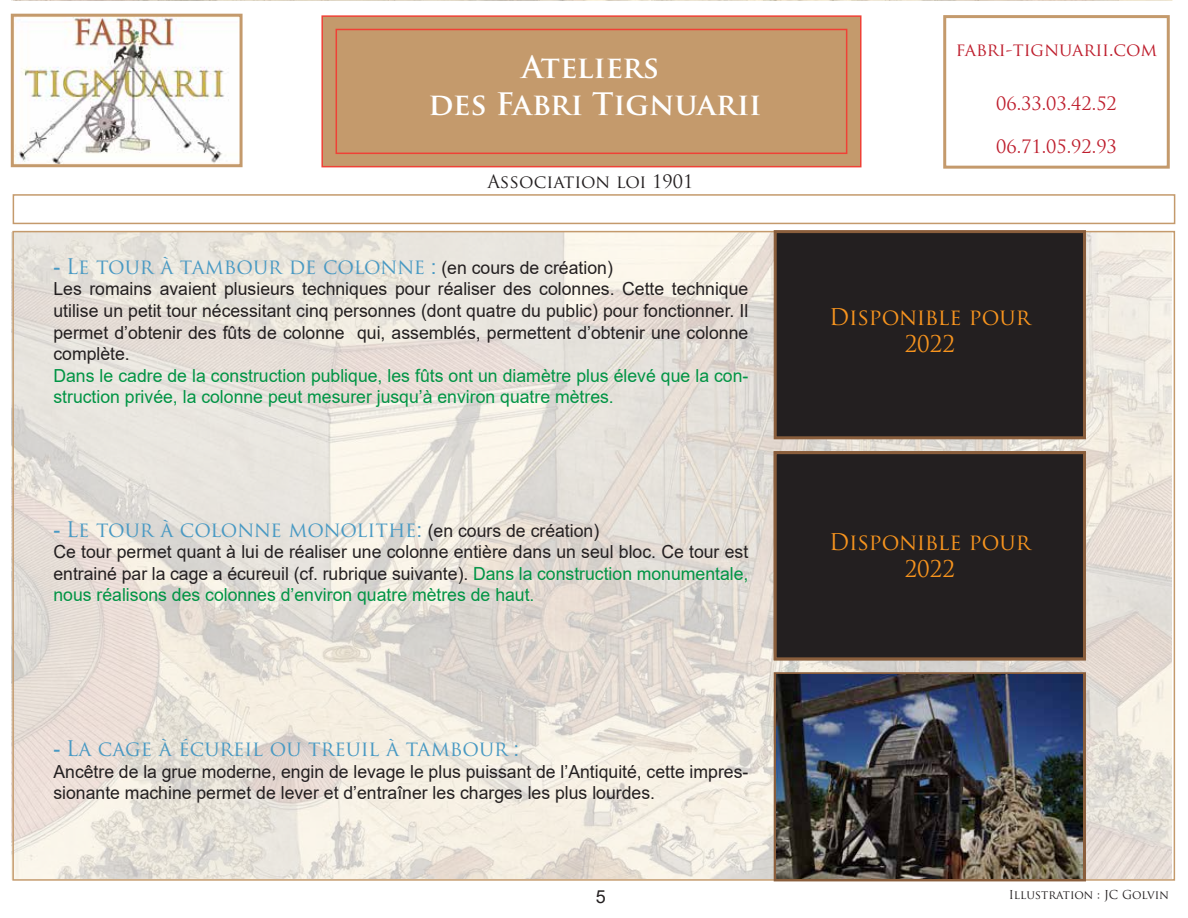
<style>
.page{position:relative;width:1188px;height:918px;background:#fff}
.page>*{position:absolute;margin:0;border:0;box-sizing:border-box;transform-origin:0 0}
.t1{font:700 30.15px/36.3px "Trajan Pro";color:#fff;text-align:center}
.t2{font:22.5px/27px "Trajan Pro";color:#f7941e;text-align:center}
.t3{font:21px "Trajan Pro";color:#4899c3}
.t4{font:18px/21.6px "Arial";color:#231f20;text-align:justify}
.t5{font:18px/21.6px "Arial";color:#009444}
.t6{font:18px "Trajan Pro";color:#be1e2d}
.t7{font:18px "Trajan Pro";color:#231f20}
.t8{font:12px "Trajan Pro";color:#231f20}
.s1{font-family:"Arial"}
.s2{font-family:"Arial";font-size:18px;color:#231f20}
.s3{color:#009444}
</style>
<div class="page">
<img style="left:12px;top:0;width:1159px;height:878px">
<div style="left:0;top:1px;width:1188px;height:231px;background:#fff"></div>
<img style="left:15px;top:18px;width:214px;height:145px">
<div style="left:321px;top:15px;width:541px;height:152px;background:#c49a6c;border:2px solid #ef4136"></div>
<div style="left:11px;top:14px;width:232px;height:153px;border:3px solid #c49a6c"></div>
<div style="left:774px;top:230px;width:312px;height:209px;background:#231f20;border:3px solid #8a5e3c"></div>
<div style="left:13px;top:194px;width:1162px;height:30px;border:2px solid #c49a6c"></div>
<div style="left:774px;top:451px;width:312px;height:209px;background:#231f20;border:3px solid #8a5e3c"></div>
<div style="left:774px;top:672px;width:312px;height:209px;border:3px solid #8a5e3c"></div>
<img style="left:776px;top:675px;width:307px;height:204px">
<div style="left:943px;top:15px;width:227px;height:154px;border:3px solid #c49a6c"></div>
<div style="left:336px;top:29px;width:511px;height:125px;border:2px solid #ef4136"></div>
<h1 class="t1" style="left:428px;top:50px;width:335px">Ateliers<br>des Fabri Tignuarii</h1>
<p class="t7" style="left:488px;top:170px;width:207px">Association loi 1901</p>
<p class="t3" style="left:53px;top:253px;width:561px"><span class="s1">-</span> Le tour à tambour de colonne <span class="s1">:</span> <span class="s2">(en cours de création)</span></p>
<p class="t4" style="left:53px;top:278px;width:696px">Les romains avaient plusieurs techniques pour réaliser des colonnes. Cette technique utilise un petit tour nécessitant cinq personnes (dont quatre du public) pour fonctionner. Il permet d’obtenir des fûts de colonne qui, assemblés, permettent d’obtenir une colonne complète.</p>
<p class="t5" style="left:53px;top:365px;width:697px">Dans le cadre de la construction publique, les fûts ont un diamètre plus élevé que la con&shy;struction privée, la colonne peut mesurer jusqu’à environ quatre mètres.</p>
<p class="t3" style="left:53px;top:516px;width:547px"><span class="s1">-</span> Le tour à colonne monolithe<span class="s1">:</span> <span class="s2">(en cours de création)</span></p>
<p class="t4" style="left:53px;top:541px;width:697px">Ce tour permet quant à lui de réaliser une colonne entière dans un seul bloc. Ce tour est entrainé par la cage a écureuil (cf. rubrique suivante). <span class="s3">Dans la construction monumentale, nous réalisons des colonnes d’environ quatre mètres de haut.</span></p>
<p class="t3" style="left:53px;top:735px;width:467px"><span class="s1">-</span> La cage à écureil ou treuil à tambour <span class="s1">:</span></p>
<p class="t4" style="left:53px;top:761px;width:696px">Ancêtre de la grue moderne, engin de levage le plus puissant de l’Antiquité, cette impres&shy;sionante machine permet de lever et d’entraîner les charges les plus lourdes.</p>
<p class="t4" style="left:596px;top:886px;width:12px">5</p>
<p class="t6" style="left:956px;top:38px;width:203px">fabri-tignuarii.com</p>
<p class="t6" style="left:996px;top:92px;width:122px">06.33.03.42.52</p>
<p class="t6" style="left:996px;top:135px;width:122px">06.71.05.92.93</p>
<p class="t2" style="left:829px;top:303px;width:203px">Disponible pour<br>2022</p>
<p class="t2" style="left:829px;top:528px;width:203px">Disponible pour<br>2022</p>
<p class="t8" style="left:1009px;top:887px;width:162px">Illustration : JC Golvin</p>
</div>
